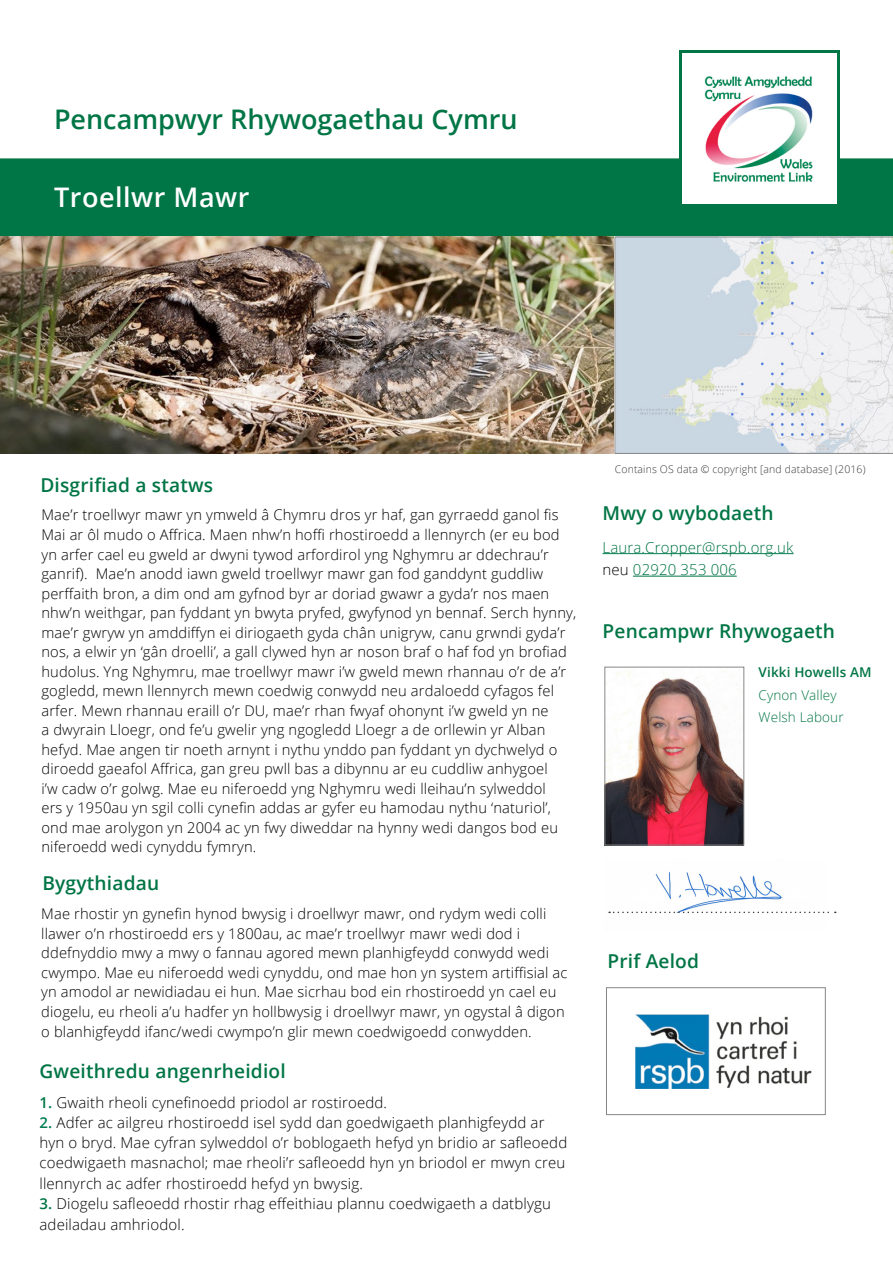
<style>
.page{position:relative;width:893px;height:1263px;background:#fff}
.page>*{position:absolute;margin:0;border:0;box-sizing:border-box;transform-origin:0 0}
.t1{font:600 27px "Open Sans";color:#007545}
.t2{font:600 27px "Open Sans";letter-spacing:.02em;color:#fff}
.t3{font:600 19.2px "Open Sans";letter-spacing:.01em;color:#007545}
.t4{font:300 15px/20.2px "Open Sans";letter-spacing:.01em;color:#000}
.t5{font:300 15px/22.5px "Open Sans";letter-spacing:.01em;color:#007545}
.t6{font:300 14.7px/19.5px "Open Sans";letter-spacing:.01em;color:#000}
.t7{font:300 13.5px/22.5px "Open Sans";letter-spacing:.01em;color:#007545}
.t8{font:600 13.5px "Open Sans";letter-spacing:.01em;color:#007545}
.t9{font:300 10.5px "Open Sans";letter-spacing:.01em;color:#3c3c3b}
.s1{font-weight:600;color:#007545}
.s2{font-weight:600;color:#007e52}
.s3{color:#000}
</style>
<div class="page">
<div style="left:0;top:158px;width:893px;height:79px;background:#007545"></div>
<div style="left:679px;top:50px;width:160px;height:157px;background:linear-gradient(to right,#007545,#007545)"></div>
<div style="left:682px;top:54px;width:154px;height:150px;background:#fff"></div>
<img style="left:704px;top:76px;width:109px;height:106px">
<img style="left:0;top:237px;width:615px;height:217px">
<svg style="left:615px;top:237px;width:278px;height:217px"></svg>
<div style="left:606px;top:987px;width:219px;height:128px;border:1px solid #878787"></div>
<img style="left:636px;top:1014px;width:176px;height:74px">
<hr style="left:603px;top:553px;width:190px;height:1px;background:#007e52">
<hr style="left:633px;top:576px;width:104px;height:1px;background:#007545">
<img style="left:608px;top:872px;width:216px;height:42px">
<img style="left:607px;top:670px;width:135px;height:173px">
<div style="left:605px;top:667px;width:139px;height:178px;border:1px solid #878787"></div>
<svg style="left:609px;top:912px;width:227px;height:1px"></svg>
<h1 class="t1" style="left:54px;top:101px;width:465px">Pencampwyr Rhywogaethau Cymru</h1>
<h1 class="t2" style="left:54px;top:179px;width:197px">Troellwr Mawr</h1>
<h2 class="t3" style="left:40px;top:472px;width:174px">Disgrifiad a statws</h2>
<p class="t6" style="left:41px;top:505px;width:536px">Mae’r troellwyr mawr yn ymweld â Chymru dros yr haf, gan gyrraedd ganol fis Mai ar ôl mudo o Affrica. Maen nhw’n hoffi rhostiroedd a llennyrch (er eu bod yn arfer cael eu gweld ar dwyni tywod arfordirol yng Nghymru ar ddechrau’r ganrif). Mae’n anodd iawn gweld troellwyr mawr gan fod ganddynt guddliw perffaith bron, a dim ond am gyfnod byr ar doriad gwawr a gyda’r nos maen nhw’n weithgar, pan fyddant yn bwyta pryfed, gwyfynod yn bennaf. Serch hynny, mae’r gwryw yn amddiffyn ei diriogaeth gyda chân unigryw, canu grwndi gyda’r nos, a elwir yn ‘gân droelli’, a gall clywed hyn ar noson braf o haf fod yn brofiad hudolus. Yng Nghymru, mae troellwyr mawr i’w gweld mewn rhannau o’r de a’r gogledd, mewn llennyrch mewn coedwig conwydd neu ardaloedd cyfagos fel arfer. Mewn rhannau eraill o’r DU, mae’r rhan fwyaf ohonynt i’w gweld yn ne<br>a dwyrain Lloegr, ond fe’u gwelir yng ngogledd Lloegr a de orllewin yr Alban hefyd. Mae angen tir noeth arnynt i nythu ynddo pan fyddant yn dychwelyd o diroedd gaeafol Affrica, gan greu pwll bas a dibynnu ar eu cuddliw anhygoel<br>i’w cadw o’r golwg. Mae eu niferoedd yng Nghymru wedi lleihau’n sylweddol<br>ers y 1950au yn sgil colli cynefin addas ar gyfer eu hamodau nythu ‘naturiol’, ond mae arolygon yn 2004 ac yn fwy diweddar na hynny wedi dangos bod eu niferoedd wedi cynyddu fymryn.</p>
<h2 class="t3" style="left:42px;top:870px;width:118px">Bygythiadau</h2>
<p class="t6" style="left:41px;top:904px;width:528px">Mae rhostir yn gynefin hynod bwysig i droellwyr mawr, ond rydym wedi colli llawer o’n rhostiroedd ers y 1800au, ac mae’r troellwyr mawr wedi dod i ddefnyddio mwy a mwy o fannau agored mewn planhigfeydd conwydd wedi cwympo. Mae eu niferoedd wedi cynyddu, ond mae hon yn system artiffisial ac yn amodol ar newidiadau ei hun. Mae sicrhau bod ein rhostiroedd yn cael eu diogelu, eu rheoli a’u hadfer yn hollbwysig i droellwyr mawr, yn ogystal â digon o blanhigfeydd ifanc/wedi cwympo’n glir mewn coedwigoedd conwydden.</p>
<h2 class="t3" style="left:40px;top:1058px;width:248px">Gweithredu angenrheidiol</h2>
<p class="t4" style="left:40px;top:1092px;width:349px"><span class="s1">1.</span> Gwaith rheoli cynefinoedd priodol ar rostiroedd.</p>
<p class="t4" style="left:40px;top:1112px;width:529px"><span class="s2">2.</span> Adfer ac ailgreu rhostiroedd isel sydd dan goedwigaeth planhigfeydd ar hyn o bryd. Mae cyfran sylweddol o’r boblogaeth hefyd yn bridio ar safleoedd coedwigaeth masnachol; mae rheoli’r safleoedd hyn yn briodol er mwyn creu llennyrch ac adfer rhostiroedd hefyd yn bwysig.</p>
<p class="t4" style="left:40px;top:1192px;width:513px;line-height:21px"><span class="s1">3.</span> Diogelu safleoedd rhostir rhag effeithiau plannu coedwigaeth a datblygu adeiladau amhriodol.</p>
<p class="t9" style="left:615px;top:462px;width:252px">Contains OS data © copyright [and database] (2016)</p>
<h2 class="t3" style="left:603px;top:500px;width:172px">Mwy o wybodaeth</h2>
<p class="t5" style="left:603px;top:535px;width:192px">Laura.Cropper@rspb.org.uk <span class="s3">neu</span> 02920 353 006</p>
<h2 class="t3" style="left:603px;top:618px;width:234px">Pencampwr Rhywogaeth</h2>
<p class="t8" style="left:759px;top:663px;width:115px">Vikki Howells AM</p>
<p class="t7" style="left:759px;top:683px;width:86px">Cynon Valley<br>Welsh Labour</p>
<h2 class="t3" style="left:607px;top:947px;width:93px">Prif Aelod</h2>
</div>
